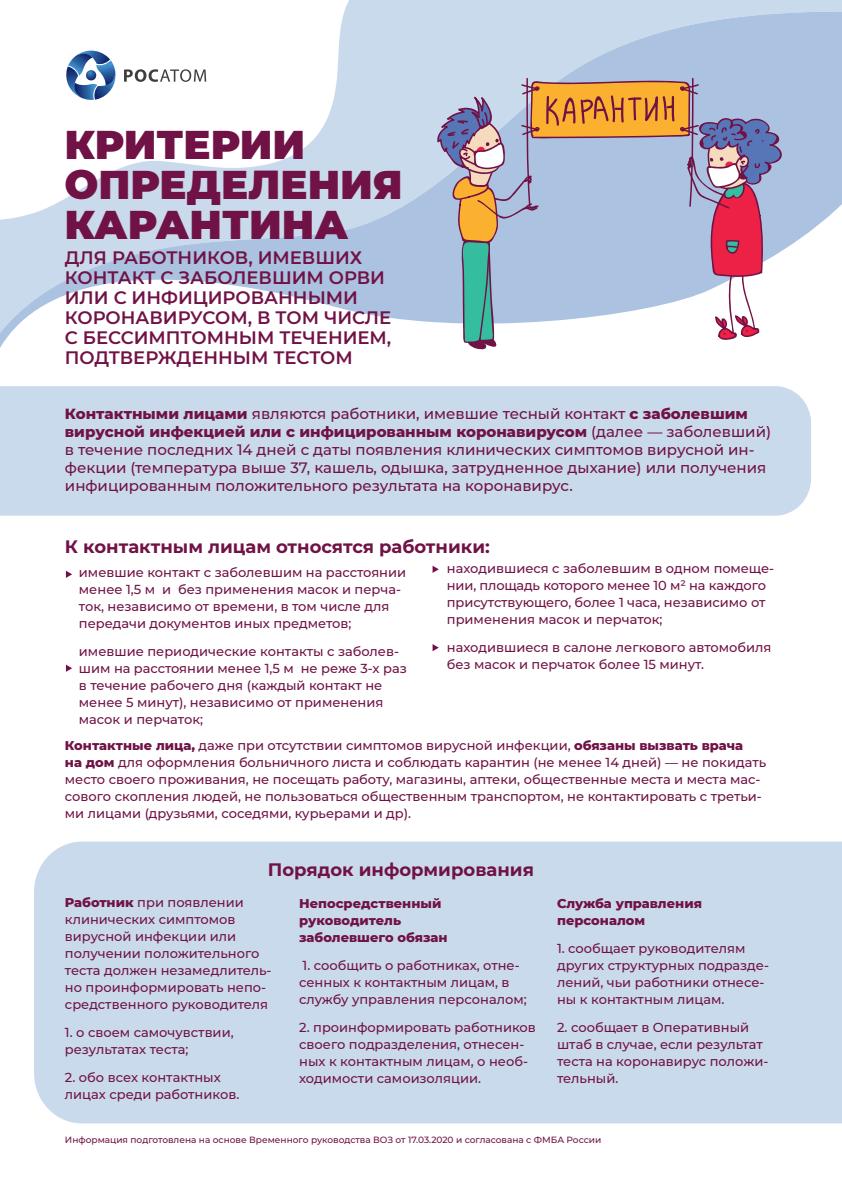
<style>
.page{position:relative;width:842px;height:1191px;background:#fff}
.page>*{position:absolute;margin:0;border:0;box-sizing:border-box;transform-origin:0 0}
.t1{font:900 40px/40px "Montserrat";color:#701245}
.t2{font:600 18px/20px "Montserrat";color:#701245}
.t3{font:700 18px "Montserrat";color:#701245}
.t4{font:500 15px/18px "Montserrat";color:#701245}
.t5{font:500 13px/17px "Montserrat";color:#701245}
.t6{font:800 13px/17px "Montserrat";color:#701245}
.t7{font:500 9px "Montserrat";color:#701245}
.s1{font-weight:800}
</style>
<div class="page">
<div style="left:0;top:386px;width:811px;height:129px;background:#cadaed"></div>
<div style="left:34px;top:841px;width:808px;height:282px;background:#cadaed"></div>
<svg style="left:0;top:11px;width:842px;height:337px"></svg>
<svg style="left:0;top:0;width:356px;height:220px"></svg>
<svg style="left:64px;top:51px;width:53px;height:50px"></svg>
<svg style="left:124px;top:69px;width:82px;height:13px"></svg>
<svg style="left:66px;top:570px;width:6px;height:8px"></svg>
<svg style="left:66px;top:664px;width:6px;height:8px"></svg>
<svg style="left:433px;top:566px;width:6px;height:7px"></svg>
<svg style="left:433px;top:644px;width:6px;height:7px"></svg>
<svg style="left:436px;top:78px;width:348px;height:272px"></svg>
<h1 class="t1" style="left:65px;top:122px;width:339px">КРИТЕРИИ<br>ОПРЕДЕЛЕНИЯ<br>КАРАНТИНА</h1>
<h2 class="t2" style="left:65px;top:247px;width:328px">ДЛЯ РАБОТНИКОВ, ИМЕВШИХ<br>КОНТАКТ С ЗАБОЛЕВШИМ ОРВИ<br>ИЛИ С ИНФИЦИРОВАННЫМИ<br>КОРОНАВИРУСОМ, В ТОМ ЧИСЛЕ<br>С БЕССИМПТОМНЫМ ТЕЧЕНИЕМ,<br>ПОДТВЕРЖДЕННЫМ ТЕСТОМ</h2>
<p class="t4" style="left:65px;top:404px;width:708px"><span class="s1">Контактными лицами</span> являются работники, имевшие тесный контакт <span class="s1">с заболевшим вирусной инфекцией или с инфицированным коронавирусом</span> (далее — заболевший) в течение последних 14 дней с даты появления клинических симптомов вирусной ин&shy;фекции (температура выше 37, кашель, одышка, затрудненное дыхание) или получения инфицированным положительного результата на коронавирус.</p>
<h2 class="t3" style="left:65px;top:533px;width:426px">К контактным лицам относятся работники:</h2>
<p class="t5" style="left:79px;top:563px;width:329px">имевшие контакт с заболевшим на расстоянии менее 1,5 м и без применения масок и перча&shy;ток, независимо от времени, в том числе для передачи документов иных предметов;</p>
<p class="t5" style="left:79px;top:642px;width:329px">имевшие периодические контакты с заболев&shy;шим на расстоянии менее 1,5 м не реже 3-x раз в течение рабочего дня (каждый контакт не менее 5 минут), независимо от применения масок и перчаток;</p>
<p class="t5" style="left:447px;top:559px;width:329px">находившиеся с заболевшим в одном помеще&shy;нии, площадь которого менее 10 м² на каждого присутствующего, более 1 часа, независимо от применения масок и перчаток;</p>
<p class="t5" style="left:447px;top:638px;width:326px">находившиеся в салоне легкового автомобиля без масок и перчаток более 15 минут.</p>
<p class="t5" style="left:65px;top:736px;width:703px"><span class="s1">Контактные лица,</span> даже при отсутствии симптомов вирусной инфекции, <span class="s1">обязаны вызвать врача<br>на дом</span> для оформления больничного листа и соблюдать карантин (не менее 14 дней) — не покидать место своего проживания, не посещать работу, магазины, аптеки, общественные места и места мас&shy;сового скопления людей, не пользоваться общественным транспортом, не контактировать с третьи&shy;ми лицами (друзьями, соседями, курьерами и др).</p>
<h2 class="t3" style="left:268px;top:857px;width:268px">Порядок информирования</h2>
<p class="t5" style="left:65px;top:893px;width:208px"><span class="s1">Работник</span> при появлении клинических симптомов вирусной инфекции или получении положительного теста должен незамедлитель&shy;но проинформировать непо&shy;средственного руководителя</p>
<p class="t5" style="left:65px;top:1023px;width:170px">1. о своем самочувствии, результатах теста;</p>
<p class="t5" style="left:65px;top:1068px;width:176px">2. обо всех контактных лицах среди работников.</p>
<p class="t6" style="left:299px;top:894px;width:150px">Непосредственный руководитель заболевшего обязан</p>
<p class="t5" style="left:299px;top:956px;width:229px">1. сообщить о работниках, отне&shy;сенных к контактным лицам, в службу управления персоналом;</p>
<p class="t5" style="left:299px;top:1018px;width:238px">2. проинформировать работников своего подразделения, отнесен&shy;ных к контактным лицам, о необ&shy;ходимости самоизоляции.</p>
<p class="t6" style="left:557px;top:894px;width:146px">Служба управления персоналом</p>
<p class="t5" style="left:557px;top:939px;width:213px">1. сообщает руководителям других структурных подразде&shy;лений, чьи работники отнесе&shy;ны к контактным лицам.</p>
<p class="t5" style="left:557px;top:1018px;width:213px">2. сообщает в Оперативный штаб в случае, если результат теста на коронавирус положи&shy;тельный.</p>
<p class="t7" style="left:65px;top:1133px;width:538px">Информация подготовлена на основе Временного руководства ВОЗ от 17.03.2020 и согласована с ФМБА России</p>
</div>
